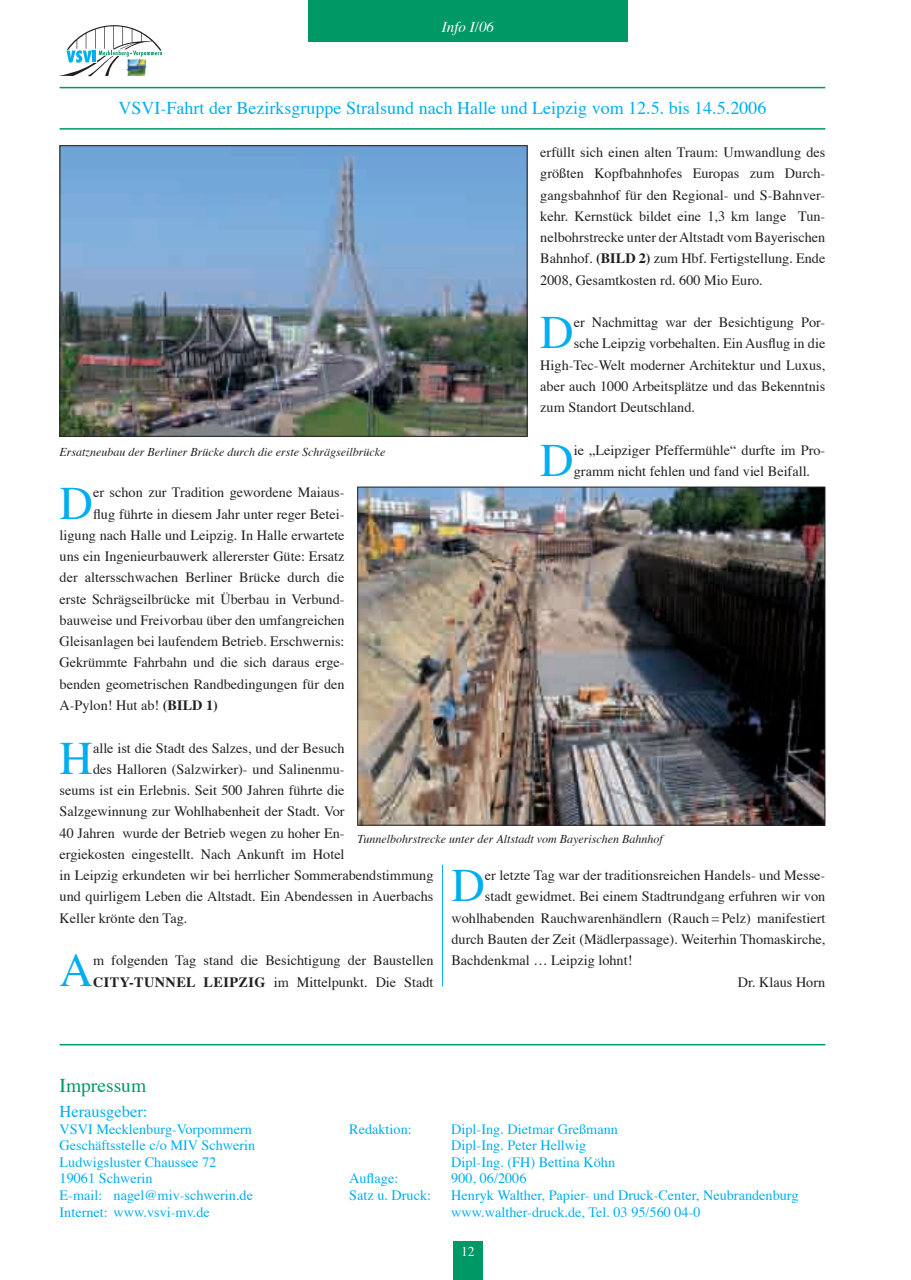
<style>
.page{position:relative;width:911px;height:1280px;background:#fff}
.page>*{position:absolute;margin:0;border:0;box-sizing:border-box;transform-origin:0 0}
.t1{font:46.35px "Times";color:#00aeef}
.t2{font:19.5px "Times";color:#009864}
.t3{font:18px "Times";color:#00aeef}
.t4{font:16.5px "Times";color:#00aeef}
.t5{font:italic 15px "Times";color:#fff}
.t6{font:14.25px/21.3px "Times";color:#231f20}
.t7{font:14.25px "Times";color:#00aeef}
.t8{font:13.5px "Times";color:#fff}
.t9{font:italic 12px "Times";color:#231f20}
.s1{font-weight:700}
</style>
<div class="page">
<svg style="left:60px;top:25px;width:102px;height:51px"></svg>
<img style="left:126px;top:59px;width:21px;height:17px">
<div style="left:453px;top:1241px;width:30px;height:39px;background:#009864"></div>
<div style="left:308px;top:0;width:319px;height:42px;background:#009864"></div>
<img style="left:359px;top:489px;width:464px;height:334px">
<div style="left:357px;top:487px;width:468px;height:338px;border:1px solid #231f20"></div>
<img style="left:62px;top:147px;width:463px;height:288px">
<div style="left:60px;top:145px;width:467px;height:292px;border:1px solid #231f20"></div>
<hr style="left:60px;top:87px;width:765px;height:1px;background:#009864">
<hr style="left:442px;top:864px;width:1px;height:122px;background:#00aeef">
<hr style="left:60px;top:128px;width:765px;height:2px;background:#009864">
<hr style="left:60px;top:1044px;width:765px;height:1px;background:#009864">
<p class="t5" style="left:442px;top:21px;width:54px">Info I/06</p>
<p class="t3" style="left:119px;top:101px;width:649px">VSVI-Fahrt der Bezirksgruppe Stralsund nach Halle und Leipzig vom 12.5. bis 14.5.2006</p>
<p class="t9" style="left:60px;top:447px;width:327px">Ersatzneubau der Berliner Brücke durch die erste Schrägseilbrücke</p>
<p class="t6" style="left:540px;top:143px;width:286px;text-align:justify">erfüllt sich einen alten Traum: Umwandlung des größten Kopfbahnhofes Europas zum Durch&shy;gangsbahnhof für den Regional- und S-Bahnver&shy;kehr. Kernstück bildet eine 1,3 km lange Tun&shy;nelbohrstrecke unter der Altstadt vom Bayerischen Bahnhof. <span class="s1">(BILD 2)</span> zum Hbf. Fertigstellung. Ende 2008, Gesamtkosten rd. 600 Mio Euro.</p>
<h1 class="t1" style="left:540px;top:314px;width:35px">D</h1>
<p class="t6" style="left:573px;top:313px;width:253px">er Nachmittag war der Besichtigung Por-</p>
<p class="t6" style="left:573px;top:334px;width:253px">sche Leipzig vorbehalten. Ein Ausflug in die</p>
<p class="t6" style="left:540px;top:355px;width:286px">High-Tec-Welt moderner Architektur und Luxus,</p>
<p class="t6" style="left:540px;top:377px;width:286px">aber auch 1000 Arbeitsplätze und das Bekenntnis</p>
<p class="t6" style="left:540px;top:398px;width:156px">zum Standort Deutschland.</p>
<h1 class="t1" style="left:540px;top:441px;width:35px">D</h1>
<p class="t6" style="left:573px;top:440px;width:253px">ie „Leipziger Pfeffermühle“ durfte im Pro&shy;gramm nicht fehlen und fand viel Beifall.</p>
<h1 class="t1" style="left:60px;top:484px;width:35px">D</h1>
<p class="t6" style="left:93px;top:483px;width:253px">er schon zur Tradition gewordene Maiaus-</p>
<p class="t6" style="left:93px;top:504px;width:253px">flug führte in diesem Jahr unter reger Betei-</p>
<p class="t6" style="left:60px;top:525px;width:286px">ligung nach Halle und Leipzig. In Halle erwartete</p>
<p class="t6" style="left:60px;top:547px;width:286px">uns ein Ingenieurbauwerk allererster Güte: Ersatz</p>
<p class="t6" style="left:60px;top:568px;width:286px">der altersschwachen Berliner Brücke durch die</p>
<p class="t6" style="left:60px;top:589px;width:286px">erste Schrägseil brücke mit Überbau in Verbund-</p>
<p class="t6" style="left:60px;top:610px;width:286px">bauweise und Freivorbau über den umfangreichen</p>
<p class="t6" style="left:60px;top:632px;width:286px">Gleisanla gen bei laufendem Betrieb. Erschwernis:</p>
<p class="t6" style="left:60px;top:653px;width:286px">Gekrümmte Fahrbahn und die sich daraus erge-</p>
<p class="t6" style="left:60px;top:674px;width:286px">benden geometrischen Randbedingungen für den</p>
<p class="t6" style="left:60px;top:696px;width:160px">A-Pylon! Hut ab! <span class="s1">(BILD 1)</span></p>
<h1 class="t1" style="left:60px;top:739px;width:35px">H</h1>
<p class="t6" style="left:93px;top:738px;width:253px">alle ist die Stadt des Salzes, und der Besuch</p>
<p class="t6" style="left:93px;top:759px;width:253px">des Halloren (Salzwirker)- und Salinenmu-</p>
<p class="t6" style="left:60px;top:781px;width:286px">seums ist ein Erlebnis. Seit 500 Jahren führte die</p>
<p class="t6" style="left:60px;top:802px;width:286px">Salzgewinnung zur Wohlhabenheit der Stadt. Vor</p>
<p class="t6" style="left:60px;top:823px;width:286px">40 Jahren wurde der Betrieb wegen zu hoher En-</p>
<p class="t6" style="left:60px;top:844px;width:286px">ergiekosten eingestellt. Nach Ankunft im Hotel</p>
<p class="t6" style="left:60px;top:866px;width:375px">in Leipzig erkundeten wir bei herrlicher Sommerabendstimmung</p>
<p class="t6" style="left:60px;top:887px;width:375px">und quirligem Leben die Altstadt. Ein Abendessen in Auerbachs</p>
<p class="t6" style="left:60px;top:908px;width:129px">Keller krönte den Tag.</p>
<h1 class="t1" style="left:60px;top:951px;width:35px">A</h1>
<p class="t6" style="left:93px;top:951px;width:342px">m folgenden Tag stand die Besichtigung der Baustellen<br><span class="s1">CITY-TUNNEL LEIPZIG</span> im Mittelpunkt. Die Stadt</p>
<p class="t9" style="left:357px;top:834px;width:307px">Tunnelbohrstrecke unter der Altstadt vom Bayerischen Bahnhof</p>
<h1 class="t1" style="left:451px;top:866px;width:35px">D</h1>
<p class="t6" style="left:485px;top:866px;width:342px">er letzte Tag war der traditionsreichen Handels- und Messe-</p>
<p class="t6" style="left:485px;top:887px;width:342px">stadt gewidmet. Bei einem Stadtrundgang erfuhren wir von</p>
<p class="t6" style="left:451px;top:908px;width:375px">wohlhabenden Rauchwarenhändlern (Rauch = Pelz) manifestiert</p>
<p class="t6" style="left:451px;top:929px;width:375px">durch Bauten der Zeit (Mädlerpassage). Weiterhin Thomaskirche,</p>
<p class="t6" style="left:451px;top:951px;width:182px">Bachdenkmal … Leipzig lohnt!</p>
<p class="t6" style="left:737px;top:972px;width:89px">Dr. Klaus Horn</p>
<h2 class="t2" style="left:60px;top:1077px;width:88px">Impressum</h2>
<p class="t4" style="left:60px;top:1105px;width:89px">Herausgeber:</p>
<p class="t7" style="left:60px;top:1123px;width:194px">VSVI Mecklenburg-Vorpommern</p>
<p class="t7" style="left:349px;top:1123px;width:64px">Redaktion:</p>
<p class="t7" style="left:451px;top:1123px;width:168px">Dipl-Ing. Dietmar Greßmann</p>
<p class="t7" style="left:60px;top:1139px;width:197px">Geschäftsstelle c/o MIV Schwerin</p>
<p class="t7" style="left:451px;top:1139px;width:136px">Dipl-Ing. Peter Hellwig</p>
<p class="t7" style="left:60px;top:1156px;width:158px">Ludwigsluster Chaussee 72</p>
<p class="t7" style="left:451px;top:1156px;width:165px">Dipl-Ing. (FH) Bettina Köhn</p>
<p class="t7" style="left:60px;top:1172px;width:95px">19061 Schwerin</p>
<p class="t7" style="left:349px;top:1172px;width:51px">Auflage:</p>
<p class="t7" style="left:451px;top:1172px;width:77px">900, 06/2006</p>
<p class="t7" style="left:60px;top:1189px;width:195px">E-mail: nagel@miv-schwerin.de</p>
<p class="t7" style="left:349px;top:1189px;width:83px">Satz u. Druck:</p>
<p class="t7" style="left:451px;top:1189px;width:349px">Henryk Walther, Papier- und Druck-Center, Neubrandenburg</p>
<p class="t7" style="left:60px;top:1205px;width:152px">Internet: www.vsvi-mv.de</p>
<p class="t7" style="left:451px;top:1205px;width:251px">www.walther-druck.de, Tel. 03 95/560 04-0</p>
<p class="t8" style="left:461px;top:1245px;width:15px">12</p>
</div>
